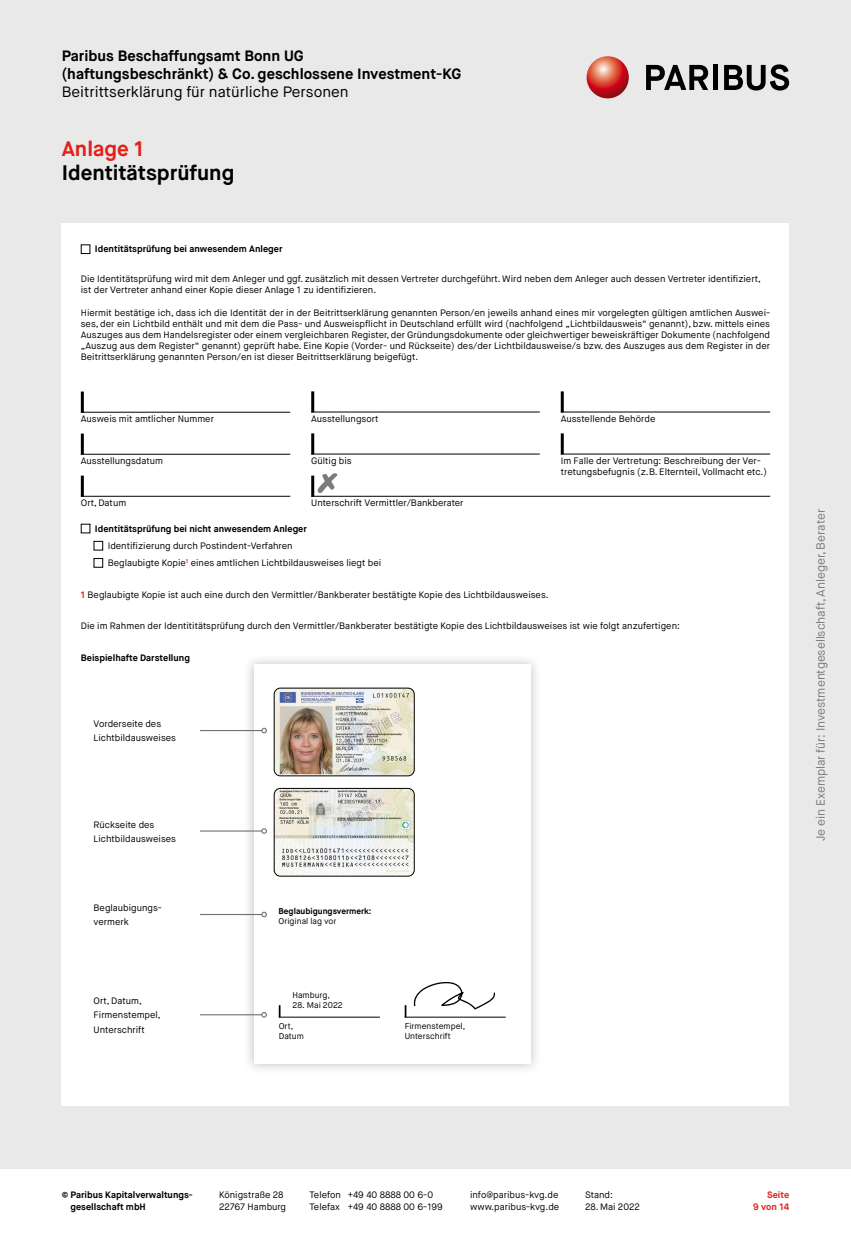
<style>
.page{position:relative;width:851px;height:1234px;background:#fff}
.page>*{position:absolute;margin:0;border:0;box-sizing:border-box;transform-origin:0 0}
.t1{font:700 21px "Maison Neue";color:#000}
.t2{font:700 21px "Maison Neue";color:#e32119}
.t3{font:700 15px/18px "Maison Neue";color:#000}
.t4{font:15px "Maison Neue";color:#000}
.t5{font:12px "Maison Neue";letter-spacing:-.005em;color:#7b7c7e}
.t6{font:9.3px/11.1px "Maison Neue";color:#000}
.t7{font:700 9.3px/11.1px "Maison Neue";color:#000}
.t8{font:700 9.3px/11.1px "Maison Neue";color:#e32119;text-align:right}
.t9{font:8.4px/10.1px "Maison Neue";color:#000}
.t10{font:700 8.4px "Maison Neue";color:#000}
.s1{font-weight:700;color:#e32119}
</style>
<div class="page">
<div style="left:0;top:0;width:850px;height:1168px;background:#e9e9ea"></div>
<svg style="left:586px;top:56px;width:42px;height:42px"></svg>
<svg style="left:646px;top:65px;width:62px;height:25px"></svg>
<hr style="left:713px;top:65px;width:4px;height:25px;background:#000">
<svg style="left:724px;top:64px;width:65px;height:26px"></svg>
<div style="left:62px;top:223px;width:727px;height:882px;background:#fff"></div>
<div style="left:81px;top:244px;width:9px;height:10px;border:1px solid #000"></div>
<div style="left:94px;top:541px;width:9px;height:9px;border:1px solid #000"></div>
<div style="left:94px;top:558px;width:9px;height:9px;border:1px solid #000"></div>
<hr style="left:81px;top:391px;width:3px;height:21px;background:#000">
<hr style="left:81px;top:412px;width:209px;height:1px;background:#000">
<hr style="left:81px;top:433px;width:3px;height:21px;background:#000">
<hr style="left:81px;top:454px;width:209px;height:1px;background:#000">
<hr style="left:311px;top:433px;width:3px;height:21px;background:#000">
<hr style="left:311px;top:453px;width:228px;height:1px;background:#000">
<hr style="left:311px;top:391px;width:3px;height:21px;background:#000">
<hr style="left:311px;top:411px;width:228px;height:1px;background:#000">
<hr style="left:560px;top:391px;width:3px;height:21px;background:#000">
<hr style="left:560px;top:411px;width:210px;height:1px;background:#000">
<hr style="left:560px;top:433px;width:3px;height:21px;background:#000">
<hr style="left:560px;top:453px;width:210px;height:1px;background:#000">
<hr style="left:81px;top:475px;width:3px;height:21px;background:#000">
<hr style="left:81px;top:496px;width:209px;height:1px;background:#000">
<hr style="left:311px;top:475px;width:3px;height:21px;background:#000">
<hr style="left:311px;top:496px;width:459px;height:1px;background:#000">
<div style="left:242px;top:652px;width:300px;height:423px;background:#000;opacity:.25"></div>
<div style="left:253px;top:664px;width:277px;height:399px;background:#fff"></div>
<svg style="left:404px;top:1005px;width:2px;height:11px"></svg>
<hr style="left:404px;top:1016px;width:101px;height:1px;background:#000">
<hr style="left:279px;top:1016px;width:101px;height:1px;background:#000">
<img style="left:274px;top:788px;width:140px;height:88px">
<div style="left:274px;top:788px;width:140px;height:88px;border:1px solid #000;border-radius:6px"></div>
<img style="left:274px;top:689px;width:140px;height:86px">
<div style="left:274px;top:687px;width:140px;height:88px;border:1px solid #000;border-radius:6px"></div>
<hr style="left:200px;top:729px;width:62px;height:2px;background:#707172">
<svg style="left:261px;top:727px;width:6px;height:6px"></svg>
<hr style="left:200px;top:830px;width:62px;height:1px;background:#707172">
<svg style="left:261px;top:828px;width:6px;height:5px"></svg>
<hr style="left:200px;top:913px;width:62px;height:1px;background:#707172">
<svg style="left:261px;top:911px;width:6px;height:6px"></svg>
<hr style="left:200px;top:1013px;width:62px;height:2px;background:#707172">
<svg style="left:261px;top:1012px;width:6px;height:5px"></svg>
<svg style="left:413px;top:982px;width:83px;height:27px"></svg>
<svg style="left:317px;top:473px;width:21px;height:23px"></svg>
<h2 class="t3" style="left:62px;top:47px;width:401px">Paribus Beschaffungsamt Bonn UG<br>(haftungsbeschränkt) &amp; Co. geschlossene Investment-KG</h2>
<h2 class="t4" style="left:62px;top:83px;width:288px">Beitrittserklärung für natürliche Personen</h2>
<h1 class="t2" style="left:62px;top:135px;width:84px">Anlage 1</h1>
<h1 class="t1" style="left:62px;top:159px;width:174px">Identitätsprüfung</h1>
<p class="t7" style="left:95px;top:244px;width:189px">Identitätsprüfung bei anwesendem Anleger</p>
<p class="t6" style="left:81px;top:273px;width:681px">Die Identitätsprüfung wird mit dem Anleger und ggf. zusätzlich mit dessen Vertreter durchgeführt. Wird neben dem Anleger auch dessen Vertreter identifiziert, ist der Vertreter anhand einer Kopie dieser Anlage 1 zu identifizieren.</p>
<p class="t6" style="left:81px;top:307px;width:690px;text-align:justify">Hiermit bestätige ich, dass ich die Identität der in der Beitrittserklärung genannten Person/en jeweils anhand eines mir vorgelegten gültigen amtlichen Auswei&shy;ses, der ein Lichtbild enthält und mit dem die Pass- und Ausweispflicht in Deutschland erfüllt wird (nachfolgend „Lichtbildausweis“ genannt), bzw. mittels eines Auszuges aus dem Handelsregister oder einem vergleichbaren Register, der Gründungsdokumente oder gleichwertiger beweiskräftiger Dokumente (nachfolgend „Auszug aus dem Register“ genannt) geprüft habe. Eine Kopie (Vorder- und Rückseite) des/der Lichtbildausweise/s bzw. des Auszuges aus dem Register in der Beitrittserklärung genannten Person/en ist dieser Beitrittserklärung beigefügt.</p>
<p class="t6" style="left:311px;top:413px;width:69px">Ausstellungsort</p>
<p class="t6" style="left:560px;top:413px;width:96px">Ausstellende Behörde</p>
<p class="t6" style="left:560px;top:455px;width:208px">Im Falle der Vertretung: Beschreibung der Ver&shy;tretungsbefugnis (z.B. Elternteil, Vollmacht etc.)</p>
<p class="t6" style="left:81px;top:413px;width:135px">Ausweis mit amtlicher Nummer</p>
<p class="t6" style="left:81px;top:455px;width:84px">Ausstellungsdatum</p>
<p class="t6" style="left:311px;top:455px;width:42px">Gültig bis</p>
<p class="t6" style="left:81px;top:497px;width:47px">Ort, Datum</p>
<p class="t6" style="left:311px;top:497px;width:154px">Unterschrift Vermittler/Bankberater</p>
<p class="t7" style="left:95px;top:523px;width:213px">Identitätsprüfung bei nicht anwesendem Anleger</p>
<p class="t6" style="left:108px;top:537px;width:275px;line-height:17.1px">Identifizierung durch Postindent-Verfahren<br>Beglaubigte Kopie<sup>1</sup> eines amtlichen Lichtbildausweises liegt bei</p>
<p class="t6" style="left:81px;top:589px;width:469px"><span class="s1">1</span> Beglaubigte Kopie ist auch eine durch den Vermittler/Bankberater bestätigte Kopie des Lichtbildausweises.</p>
<p class="t6" style="left:81px;top:619px;width:600px">Die im Rahmen der Identititätsprüfung durch den Vermittler/Bankberater bestätigte Kopie des Lichtbildausweises ist wie folgt anzufertigen:</p>
<p class="t7" style="left:81px;top:652px;width:111px">Beispielhafte Darstellung</p>
<p class="t6" style="left:94px;top:716px;width:84px;line-height:14.1px">Vorderseite des<br>Lichtbildausweises</p>
<p class="t6" style="left:94px;top:817px;width:84px;line-height:14.1px">Rückseite des<br>Lichtbildausweises</p>
<p class="t6" style="left:94px;top:900px;width:70px;line-height:14.1px">Beglaubigungs&shy;vermerk</p>
<p class="t6" style="left:94px;top:993px;width:69px;line-height:14.1px">Ort, Datum,<br>Firmenstempel,<br>Unterschrift</p>
<p class="t10" style="left:278px;top:905px;width:94px">Beglaubigungsvermerk:</p>
<p class="t9" style="left:278px;top:916px;width:59px">Original lag vor</p>
<p class="t9" style="left:292px;top:989px;width:39px">Hamburg,</p>
<p class="t9" style="left:292px;top:999px;width:52px">28. Mai 2022</p>
<p class="t9" style="left:279px;top:1020px;width:27px">Ort,<br>Datum</p>
<p class="t9" style="left:404px;top:1020px;width:62px">Firmenstempel,<br>Unterschrift</p>
<p class="t5" style="left:813px;top:841px;width:333px;rotate:-90deg">Je ein Exemplar für: Investmentgesellschaft, Anleger, Berater</p>
<p class="t7" style="left:70px;top:1189px;width:123px;text-indent:-9px">© Paribus Kapitalverwaltungs&shy;gesellschaft mbH</p>
<p class="t6" style="left:219px;top:1189px;width:68px">Königstraße 28<br>22767 Hamburg</p>
<p class="t6" style="left:309px;top:1189px;width:135px">Telefon +49 40 8888 00 6-0<br>Telefax +49 40 8888 00 6-199</p>
<p class="t6" style="left:470px;top:1189px;width:91px">info@paribus-kvg.de www.paribus-kvg.de</p>
<p class="t6" style="left:585px;top:1189px;width:29px">Stand:</p>
<p class="t6" style="left:585px;top:1200px;width:56px">28. Mai 2022</p>
<p class="t8" style="left:753px;top:1189px;width:37px">Seite<br>9 von 14</p>
</div>
